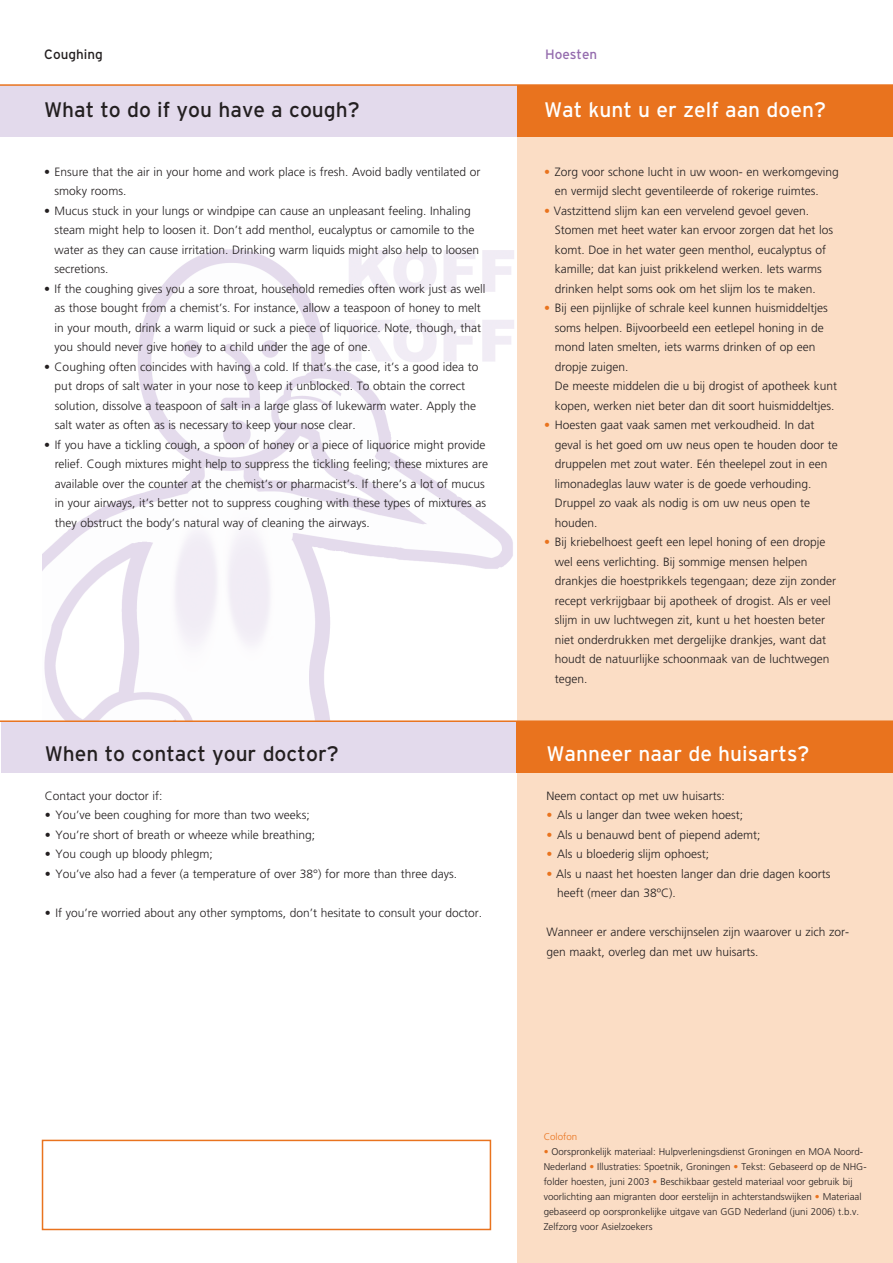
<style>
.page{position:relative;width:893px;height:1263px;background:#fff}
.page>*{position:absolute;margin:0;border:0;box-sizing:border-box;transform-origin:0 0}
.t1{font:21px "Interstate";color:#231f20}
.t2{font:21px "Interstate";color:#fff}
.t3{font:13.5px "Interstate";color:#231f20}
.t4{font:13.5px "Interstate";color:#956cae}
.t5{font:300 12px/19.5px "Frutiger";color:#231f20}
.t6{font:300 9.75px/15px "Frutiger";color:#231f20}
.t7{font:300 9.75px "Frutiger";color:#e9731e}
.s1{color:#e9731e}
</style>
<div class="page">
<img style="left:43px;top:249px;width:471px;height:471px">
<div style="left:517px;top:88px;width:376px;height:1175px;background:#fbddc5"></div>
<div style="left:0;top:85px;width:518px;height:51px;background:#e3daec"></div>
<div style="left:517px;top:85px;width:376px;height:51px;background:#e9731e"></div>
<hr style="left:0;top:84px;width:893px;height:2px;background:#e9731e">
<div style="left:1px;top:721px;width:517px;height:51px;background:#e3daec"></div>
<div style="left:517px;top:721px;width:376px;height:51px;background:#e9731e"></div>
<hr style="left:0;top:720px;width:893px;height:2px;background:#e9731e">
<div style="left:42px;top:1140px;width:449px;height:90px;border:2px solid #e9731e"></div>
<p class="t3" style="left:44px;top:46px;width:60px">Coughing</p>
<p class="t4" style="left:545px;top:46px;width:54px">Hoesten</p>
<h1 class="t1" style="left:44px;top:98px;width:317px">What to do if you have a cough?</h1>
<h1 class="t2" style="left:544px;top:98px;width:283px">Wat kunt u er zelf aan doen?</h1>
<p class="t5" style="left:55px;top:162px;width:427px;text-indent:-11px">• Ensure that the air in your home and work place is fresh. Avoid badly ventilated or smoky rooms.</p>
<p class="t5" style="left:55px;top:201px;width:426px;text-indent:-11px">• Mucus stuck in your lungs or windpipe can cause an unpleasant feeling. Inhaling steam might help to loosen it. Don’t add menthol, eucalyptus or camomile to the water as they can cause irritation. Drinking warm liquids might also help to loosen secretions.</p>
<p class="t5" style="left:55px;top:279px;width:432px;text-indent:-11px">• If the coughing gives you a sore throat, household remedies often work just as well as those bought from a chemist’s. For instance, allow a teaspoon of honey to melt in your mouth, drink a warm liquid or suck a piece of liquorice. Note, though, that you should never give honey to a child under the age of one.</p>
<p class="t5" style="left:55px;top:357px;width:425px;text-indent:-11px">• Coughing often coincides with having a cold. If that’s the case, it’s a good idea to put drops of salt water in your nose to keep it unblocked. To obtain the correct solution, dissolve a teaspoon of salt in a large glass of lukewarm water. Apply the salt water as often as is necessary to keep your nose clear.</p>
<p class="t5" style="left:55px;top:435px;width:435px;text-indent:-11px">• If you have a tickling cough, a spoon of honey or a piece of liquorice might provide relief. Cough mixtures might help to suppress the tickling feeling; these mixtures are available over the counter at the chemist’s or pharmacist’s. If there’s a lot of mucus in your airways, it’s better not to suppress coughing with these types of mixtures as they obstruct the body’s natural way of cleaning the airways.</p>
<p class="t5" style="left:555px;top:162px;width:286px;text-indent:-11px"><span class="s1">•</span> Zorg voor schone lucht in uw woon- en werkomgeving en vermijd slecht geventileerde of rokerige ruimtes.</p>
<p class="t5" style="left:555px;top:201px;width:280px;text-indent:-11px"><span class="s1">•</span> Vastzittend slijm kan een vervelend gevoel geven.<br>Stomen met heet water kan ervoor zorgen dat het los komt. Doe in het water geen menthol, eucalyptus of kamille; dat kan juist prikkelend werken. Iets warms drinken helpt soms ook om het slijm los te maken.</p>
<p class="t5" style="left:555px;top:298px;width:284px;text-indent:-11px"><span class="s1">•</span> Bij een pijnlijke of schrale keel kunnen huismiddeltjes soms helpen. Bijvoorbeeld een eetlepel honing in de mond laten smelten, iets warms drinken of op een dropje zuigen.<br>De meeste middelen die u bij drogist of apotheek kunt kopen, werken niet beter dan dit soort huismiddeltjes.</p>
<p class="t5" style="left:555px;top:415px;width:285px;text-indent:-11px"><span class="s1">•</span> Hoesten gaat vaak samen met verkoudheid. In dat geval is het goed om uw neus open te houden door te druppelen met zout water. Eén theelepel zout in een limonadeglas lauw water is de goede verhouding.<br>Druppel zo vaak als nodig is om uw neus open te houden.</p>
<p class="t5" style="left:555px;top:532px;width:283px;text-indent:-11px"><span class="s1">•</span> Bij kriebelhoest geeft een lepel honing of een dropje wel eens verlichting. Bij sommige mensen helpen drankjes die hoestprikkels tegengaan; deze zijn zonder recept verkrijgbaar bij apotheek of drogist. Als er veel slijm in uw luchtwegen zit, kunt u het hoesten beter niet onderdrukken met dergelijke drankjes, want dat houdt de natuurlijke schoonmaak van de luchtwegen tegen.</p>
<h1 class="t1" style="left:45px;top:741px;width:295px">When to contact your doctor?</h1>
<h1 class="t2" style="left:546px;top:741px;width:265px">Wanneer naar de huisarts?</h1>
<p class="t5" style="left:546px;top:786px;width:180px">Neem contact op met uw huisarts:</p>
<p class="t5" style="left:546px;top:805px;width:198px"><span class="s1">•</span> Als u langer dan twee weken hoest;</p>
<p class="t5" style="left:546px;top:825px;width:216px"><span class="s1">•</span> Als u benauwd bent of piepend ademt;</p>
<p class="t5" style="left:546px;top:844px;width:164px"><span class="s1">•</span> Als u bloederig slijm ophoest;</p>
<p class="t5" style="left:557px;top:864px;width:275px;text-indent:-11px"><span class="s1">•</span> Als u naast het hoesten langer dan drie dagen koorts heeft (meer dan 38ºC).</p>
<p class="t5" style="left:546px;top:922px;width:304px">Wanneer er andere verschijnselen zijn waarover u zich zor&shy;gen maakt, overleg dan met uw huisarts.</p>
<p class="t5" style="left:45px;top:786px;width:119px">Contact your doctor if:</p>
<p class="t5" style="left:45px;top:805px;width:267px">• You’ve been coughing for more than two weeks;</p>
<p class="t5" style="left:45px;top:825px;width:272px">• You’re short of breath or wheeze while breathing;</p>
<p class="t5" style="left:45px;top:844px;width:170px">• You cough up bloody phlegm;</p>
<p class="t5" style="left:45px;top:864px;width:414px">• You’ve also had a fever (a temperature of over 38°) for more than three days.</p>
<p class="t5" style="left:45px;top:903px;width:439px">• If you’re worried about any other symptoms, don’t hesitate to consult your doctor.</p>
<p class="t7" style="left:544px;top:1131px;width:35px">Colofon</p>
<p class="t6" style="left:544px;top:1144px;width:324px"><span class="s1">•</span> Oorspronkelijk materiaal: Hulpverleningsdienst Groningen en MOA Noord-Nederland <span class="s1">•</span> Illustraties: Spoetnik, Groningen <span class="s1">•</span> Tekst: Gebaseerd op de NHG&shy;folder hoesten, juni 2003 <span class="s1">•</span> Beschikbaar gesteld materiaal voor gebruik bij voorlichting aan migranten door eerstelijn in achterstandswijken <span class="s1">•</span> Materiaal gebaseerd op oorspronkelijke uitgave van GGD Nederland (juni 2006) t.b.v.<br>Zelfzorg voor Asielzoekers</p>
</div>
